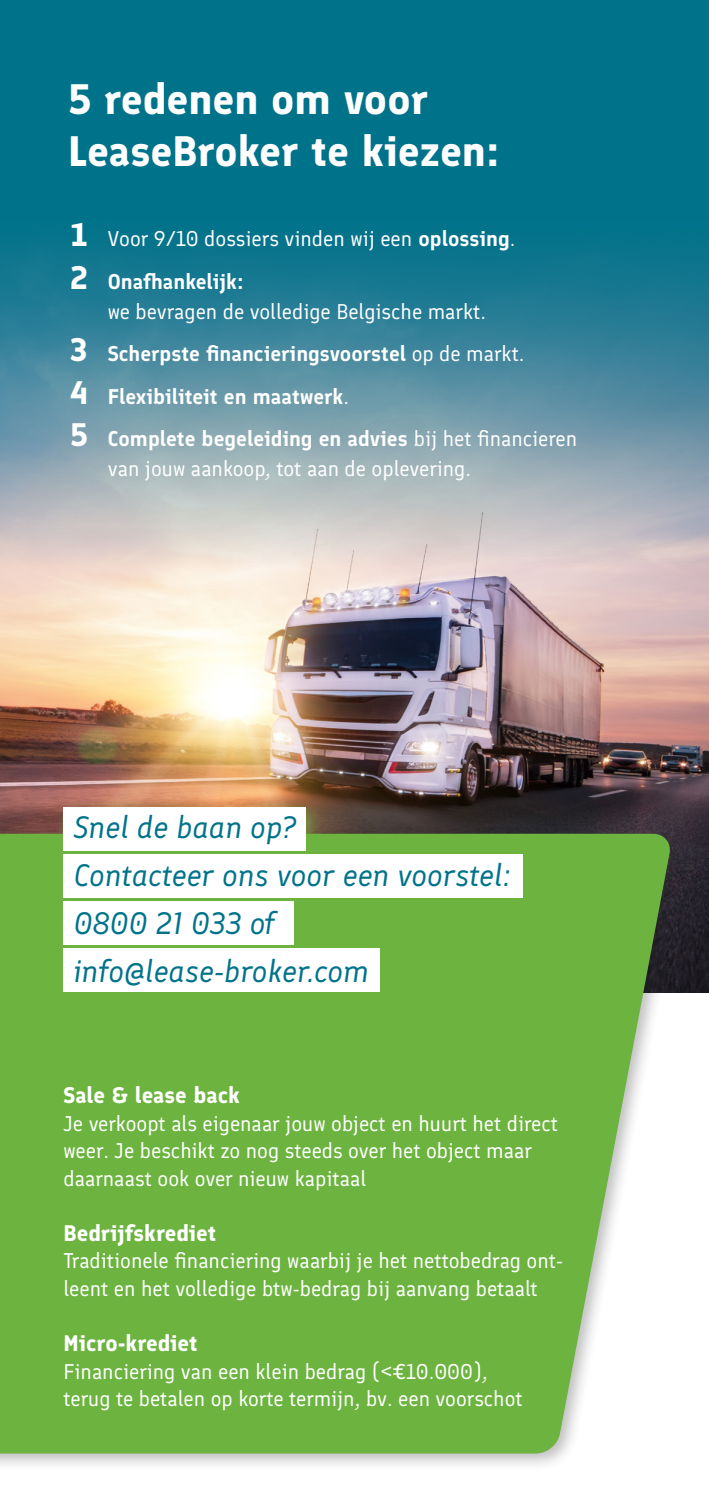
<style>
.page{position:relative;width:709px;height:1489px;background:#fff}
.page>*{position:absolute;margin:0;border:0;box-sizing:border-box;transform-origin:0 0}
.t1{font:700 42.5px/51px "Finlandica";color:#fff}
.t2{font:italic 30.75px/48px "Finlandica";color:#00738a}
.t3{font:700 22.5px "Finlandica";color:#fff}
.t4{font:21.25px/27.5px "Finlandica";color:#fff}
.t5{font:600 21.25px/42.5px "Finlandica";color:#fff}
.s1{font-weight:700;font-size:32.5px}
.s2{font-weight:600}
.s3{font-weight:400}
</style>
<div class="page">
<div style="left:0;top:0;width:708px;height:992px;background:#00738a"></div>
<img style="left:0;top:245px;width:708px;height:747px">
<div style="left:0;top:825px;width:688px;height:647px;background:#231f20;opacity:.3"></div>
<svg style="left:0;top:833px;width:671px;height:620px;background:#79b951"></svg>
<div style="left:55px;top:798px;width:487px;height:212px;background:#6cb43f;opacity:.6"></div>
<div style="left:63px;top:806px;width:243px;height:44px;background:#fff"></div>
<div style="left:63px;top:854px;width:460px;height:43px;background:#fff"></div>
<div style="left:63px;top:901px;width:230px;height:43px;background:#fff"></div>
<div style="left:63px;top:948px;width:317px;height:44px;background:#fff"></div>
<h1 class="t1" style="left:68px;top:75px;width:432px">5 redenen om voor<br>LeaseBroker te kiezen:</h1>
<p class="t4" style="left:70px;top:218px;width:446px;line-height:42.5px"><span class="s1">1</span> Voor 9/10 dossiers vinden wij een <span class="s2">oplossing</span>.<br><span class="s1">2</span> <span class="s2">Onafhankelijk:</span></p>
<p class="t5" style="left:70px;top:290px;width:508px;text-indent:37px"><span class="s3">we bevragen de volledige Belgische markt.<br></span><span class="s1">3</span> Scherpste financieringsvoorstel <span class="s3">op de markt.<br></span><span class="s1">4</span> Flexibiliteit en maatwerk<span class="s3">.<br></span><span class="s1">5</span> Complete begeleiding en advies <span class="s3">bij het financieren</span></p>
<p class="t4" style="left:108px;top:455px;width:365px">van jouw aankoop, tot aan de oplevering.</p>
<h2 class="t2" style="left:74px;top:803px;width:438px">Snel de baan op?<br>Contacteer ons voor een voorstel:<br>0800 21 033 of info@lease-broker.com</h2>
<p class="t3" style="left:63px;top:1080px;width:178px">Sale &amp; lease back</p>
<p class="t4" style="left:63px;top:1109px;width:496px">Je verkoopt als eigenaar jouw object en huurt het direct weer. Je beschikt zo nog steeds over het object maar daarnaast ook over nieuw kapitaal</p>
<p class="t3" style="left:63px;top:1218px;width:154px">Bedrijfskrediet</p>
<p class="t4" style="left:63px;top:1247px;width:501px">Traditionele financiering waarbij je het nettobedrag ont&shy;leent en het volledige btw-bedrag bij aanvang betaalt</p>
<p class="t3" style="left:63px;top:1328px;width:136px">Micro-krediet</p>
<p class="t4" style="left:63px;top:1357px;width:461px">Financiering van een klein bedrag (&lt;€10.000), terug te betalen op korte termijn, bv. een voorschot</p>
</div>
